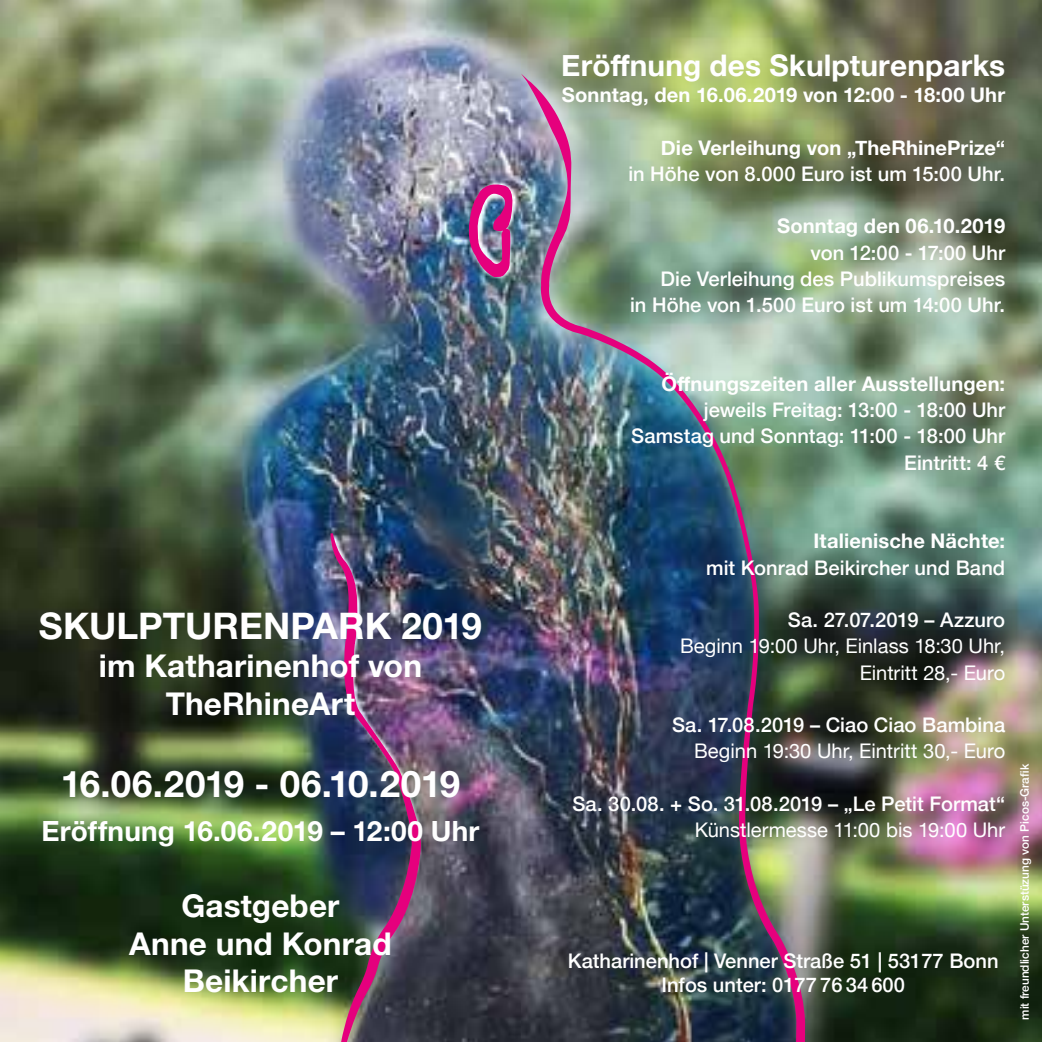
<style>
.page{position:relative;width:1042px;height:1042px;background:#fff}
.page>*{position:absolute;margin:0;border:0;box-sizing:border-box;transform-origin:0 0}
.t1{font:700 36.75px "Helvetica Neue LT Std";color:#fff}
.t2{font:700 31.5px/37.8px "Helvetica Neue LT Std";letter-spacing:.005em;color:#fff;text-align:center}
.t3{font:700 29.75px "Helvetica Neue";letter-spacing:.005em;color:#fff}
.t4{font:700 28px "Helvetica Neue LT Std";letter-spacing:.005em;color:#fff}
.t5{font:500 20.12px/26.2px "Helvetica Neue";color:#fff;text-align:right}
.t6{font:700 20.12px "Helvetica Neue";letter-spacing:.005em;color:#fff}
.t7{font:20.12px/26.2px "Helvetica Neue";color:#fff;text-align:right}
.t8{font:500 11.72px "Helvetica Neue";color:#fff}
</style>
<div class="page">
<img style="left:521px;top:0;width:521px;height:1042px">
<img style="left:0;top:0;width:521px;height:1042px">
<img style="left:313px;top:528px;width:109px;height:514px">
<img style="left:466px;top:182px;width:43px;height:97px">
<img style="left:509px;top:74px;width:296px;height:968px">
<h1 class="t1" style="left:39px;top:603px;width:444px">SKULPTURENPARK 2019</h1>
<h2 class="t2" style="left:99px;top:646px;width:324px">im Katharinenhof von<br>TheRhineArt</h2>
<h1 class="t1" style="left:61px;top:761px;width:401px">16.06.2019 - 06.10.2019</h1>
<h3 class="t4" style="left:41px;top:814px;width:439px">Eröffnung 16.06.2019 – 12:00 Uhr</h3>
<h2 class="t2" style="left:129px;top:886px;width:264px">Gastgeber<br>Anne und Konrad<br>Beikircher</h2>
<h3 class="t3" style="left:561px;top:42px;width:445px">Eröffnung des Skulpturenparks</h3>
<p class="t6" style="left:562px;top:79px;width:445px">Sonntag, den 16.06.2019 von 12:00 - 18:00 Uhr</p>
<p class="t6" style="left:661px;top:132px;width:346px">Die Verleihung von „TheRhinePrize“</p>
<p class="t5" style="left:628px;top:159px;width:378px">in Höhe von 8.000 Euro ist um 15:00 Uhr.</p>
<p class="t6" style="left:777px;top:210px;width:230px">Sonntag den 06.10.2019</p>
<p class="t5" style="left:630px;top:238px;width:377px">von 12:00 - 17:00 Uhr<br>Die Verleihung des Publikumspreises<br>in Höhe von 1.500 Euro ist um 14:00 Uhr.</p>
<p class="t6" style="left:661px;top:368px;width:345px">Öffnungszeiten aller Ausstellungen:</p>
<p class="t5" style="left:631px;top:395px;width:375px">jeweils Freitag: 13:00 - 18:00 Uhr<br>Samstag und Sonntag: 11:00 - 18:00 Uhr<br>Eintritt: 4 €</p>
<p class="t6" style="left:813px;top:525px;width:193px">Italienische Nächte:</p>
<p class="t5" style="left:706px;top:553px;width:300px">mit Konrad Beikircher und Band</p>
<p class="t5" style="left:788px;top:605px;width:219px">Sa. 27.07.2019 – Azzuro</p>
<p class="t7" style="left:680px;top:634px;width:327px">Beginn 19:00 Uhr, Einlass 18:30 Uhr,<br>Eintritt 28,- Euro</p>
<p class="t5" style="left:672px;top:710px;width:334px">Sa. 17.08.2019 – Ciao Ciao Bambina</p>
<p class="t7" style="left:694px;top:739px;width:312px">Beginn 19:30 Uhr, Eintritt 30,- Euro</p>
<p class="t5" style="left:572px;top:789px;width:434px">Sa. 30.08. + So. 31.08.2019 – „Le Petit Format“</p>
<p class="t7" style="left:695px;top:818px;width:312px">Künstlermesse 11:00 bis 19:00 Uhr</p>
<p class="t5" style="left:568px;top:947px;width:432px;line-height:24.2px;text-align:center">Katharinenhof | Venner Straße 51 | 53177 Bonn<br>Infos unter: 0177 76 34 600</p>
<p class="t8" style="left:1015px;top:1019px;width:257px;rotate:-90deg">mit freundlicher Unterstüzung von Picos-Grafik</p>
</div>
